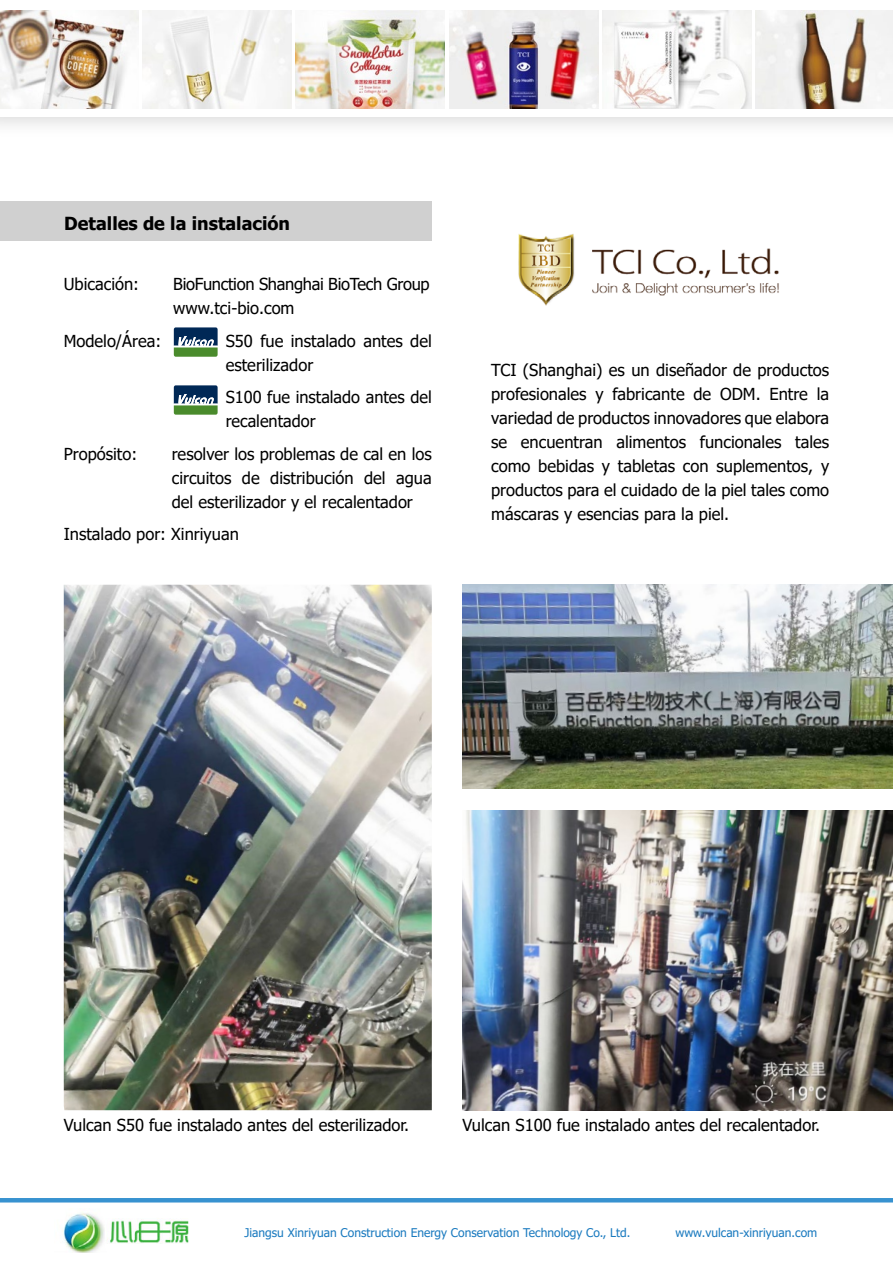
<style>
.page{position:relative;width:893px;height:1263px;background:#fff}
.page>*{position:absolute;margin:0;border:0;box-sizing:border-box;transform-origin:0 0}
.t1{font:700 18px "Tahoma";color:#000}
.t2{font:16.5px/24px "Tahoma";color:#000}
.t3{font:16.5px/24px "Tahoma";letter-spacing:-.02em;color:#000}
.t4{font:12px "Tahoma";color:#1a7abf}
</style>
<div class="page">
<div style="left:0;top:0;width:893px;height:140px;background:#000;opacity:.15"></div>
<div style="left:0;top:0;width:893px;height:117px;background:#fff"></div>
<img style="left:0;top:11px;width:138px;height:97px">
<div style="left:0;top:201px;width:432px;height:40px;background:#d0d0d0"></div>
<hr style="left:0;top:1198px;width:893px;height:4px;background:#3892d0">
<svg style="left:174px;top:327px;width:44px;height:30px"></svg>
<svg style="left:174px;top:385px;width:44px;height:30px"></svg>
<img style="left:756px;top:11px;width:137px;height:97px">
<img style="left:603px;top:11px;width:149px;height:97px">
<img style="left:142px;top:11px;width:149px;height:97px">
<img style="left:296px;top:11px;width:148px;height:97px">
<img style="left:449px;top:11px;width:149px;height:97px">
<img style="left:463px;top:585px;width:430px;height:204px">
<img style="left:518px;top:234px;width:261px;height:72px">
<img style="left:463px;top:810px;width:430px;height:300px">
<img style="left:64px;top:585px;width:368px;height:525px">
<img style="left:63px;top:1212px;width:42px;height:41px">
<img style="left:107px;top:1220px;width:82px;height:24px">
<p class="t1" style="left:64px;top:211px;width:227px">Detalles de la instalación</p>
<p class="t2" style="left:64px;top:273px;width:77px">Ubicación:</p>
<p class="t3" style="left:173px;top:273px;width:258px">BioFunction Shanghai BioTech Group www.tci-bio.com</p>
<p class="t2" style="left:64px;top:330px;width:99px">Modelo/Área:</p>
<p class="t2" style="left:226px;top:330px;width:208px">S50 fue instalado antes del esterilizador</p>
<p class="t2" style="left:226px;top:386px;width:208px">S100 fue instalado antes del recalentador</p>
<p class="t2" style="left:64px;top:443px;width:75px">Propósito:</p>
<p class="t2" style="left:172px;top:443px;width:262px;text-align:justify">resolver los problemas de cal en los circuitos de distribución del agua del esterilizador y el recalentador</p>
<p class="t2" style="left:64px;top:523px;width:177px">Instalado por: Xinriyuan</p>
<p class="t2" style="left:491px;top:359px;width:340px;text-align:justify">TCI (Shanghai) es un diseñador de productos profesionales y fabricante de ODM. Entre la variedad de productos innovadores que elabora se encuentran alimentos funcionales tales como bebidas y tabletas con suplementos, y productos para el cuidado de la piel tales como máscaras y esencias para la piel.</p>
<p class="t2" style="left:64px;top:1113px;width:347px">Vulcan S50 fue instalado antes del esterilizador.</p>
<p class="t2" style="left:463px;top:1113px;width:359px">Vulcan S100 fue instalado antes del recalentador.</p>
<p class="t4" style="left:244px;top:1225px;width:387px">Jiangsu Xinriyuan Construction Energy Conservation Technology Co., Ltd.</p>
<p class="t4" style="left:675px;top:1225px;width:143px">www.vulcan-xinriyuan.com</p>
</div>
